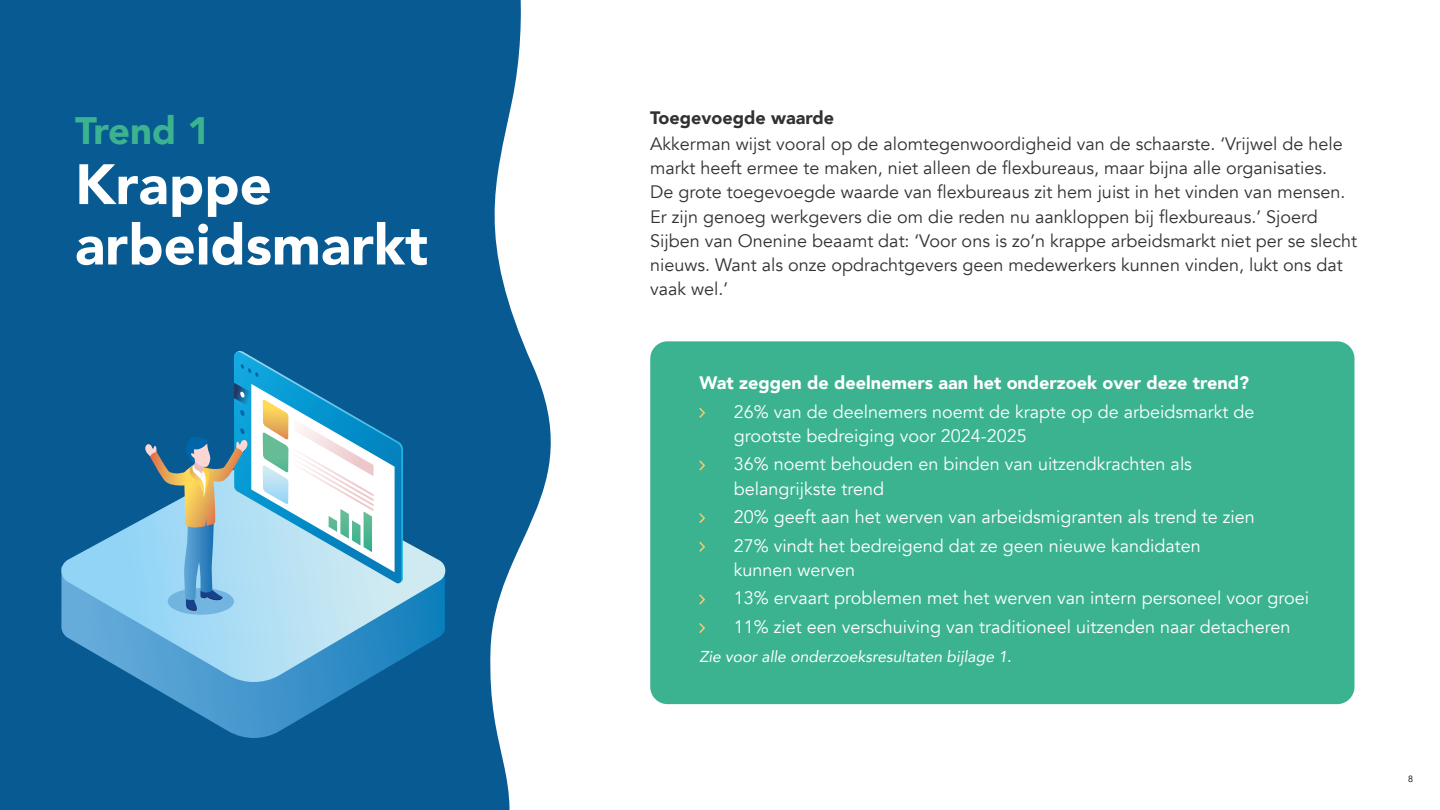
<style>
.page{position:relative;width:1440px;height:810px;background:#fff}
.page>*{position:absolute;margin:0;border:0;box-sizing:border-box;transform-origin:0 0}
.t1{font:900 56.25px/60.4px "Avenir";color:#fff}
.t2{font:900 38.25px "Avenir";letter-spacing:-.01em;color:#3bb390}
.t3{font:18px/24.1px "Avenir";color:#333232}
.t4{font:18px/28.6px "Avenir";color:#fff}
.t5{font:900 18px "Avenir";color:#fff}
.t6{font:900 18px "Avenir";color:#333232}
.t7{font:italic 15.75px "Avenir";color:#fff}
.t8{font:9px "Avenir";color:#000}
</style>
<div class="page">
<div style="left:650px;top:341px;width:704px;height:363px;background:#3bb390;border-radius:17px"></div>
<div style="left:0;top:0;width:407px;height:810px;background:#085a92"></div>
<svg style="left:407px;top:0;width:144px;height:810px;fill:#085a92"></svg>
<svg style="left:147px;top:684px;width:298px;height:54px"></svg>
<svg style="left:61px;top:465px;width:386px;height:219px"></svg>
<svg style="left:168px;top:588px;width:66px;height:27px"></svg>
<svg style="left:144px;top:351px;width:259px;height:260px"></svg>
<svg style="left:699px;top:408px;width:6px;height:10px"></svg>
<svg style="left:699px;top:461px;width:6px;height:10px"></svg>
<svg style="left:699px;top:513px;width:6px;height:10px"></svg>
<svg style="left:699px;top:542px;width:6px;height:10px"></svg>
<svg style="left:699px;top:595px;width:6px;height:10px"></svg>
<svg style="left:699px;top:623px;width:6px;height:10px"></svg>
<h2 class="t2" style="left:75px;top:98px;width:137px">Trend 1</h2>
<h1 class="t1" style="left:75px;top:153px;width:355px">Krappe arbeidsmarkt</h1>
<p class="t6" style="left:650px;top:102px;width:185px">Toegevoegde waarde</p>
<p class="t3" style="left:650px;top:132px;width:709px">Akkerman wijst vooral op de alomtegenwoordigheid van de schaarste. ‘Vrijwel de hele markt heeft ermee te maken, niet alleen de flexbureaus, maar bijna alle organisaties.<br>De grote toegevoegde waarde van flexbureaus zit hem juist in het vinden van mensen.<br>Er zijn genoeg werkgevers die om die reden nu aankloppen bij flexbureaus.’ Sjoerd Sijben van Onenine beaamt dat: ‘Voor ons is zo’n krappe arbeidsmarkt niet per se slecht nieuws. Want als onze opdrachtgevers geen medewerkers kunnen vinden, lukt ons dat vaak wel.’</p>
<p class="t5" style="left:699px;top:367px;width:551px">Wat zeggen de deelnemers aan het onderzoek over deze trend?</p>
<p class="t4" style="left:734px;top:400px;width:522px;line-height:24.1px">26% van de deelnemers noemt de krapte op de arbeidsmarkt de grootste bedreiging voor 2024-2025</p>
<p class="t4" style="left:734px;top:453px;width:460px;line-height:24.1px">36% noemt behouden en binden van uitzendkrachten als belangrijkste trend</p>
<p class="t4" style="left:734px;top:503px;width:522px">20% geeft aan het werven van arbeidsmigranten als trend te zien<br>27% vindt het bedreigend dat ze geen nieuwe kandidaten</p>
<p class="t4" style="left:734px;top:556px;width:577px">kunnen werven<br>13% ervaart problemen met het werven van intern personeel voor groei<br>11% ziet een verschuiving van traditioneel uitzenden naar detacheren</p>
<p class="t7" style="left:699px;top:647px;width:314px">Zie voor alle onderzoeksresultaten bijlage 1.</p>
<p class="t8" style="left:1408px;top:773px;width:7px">8</p>
</div>
